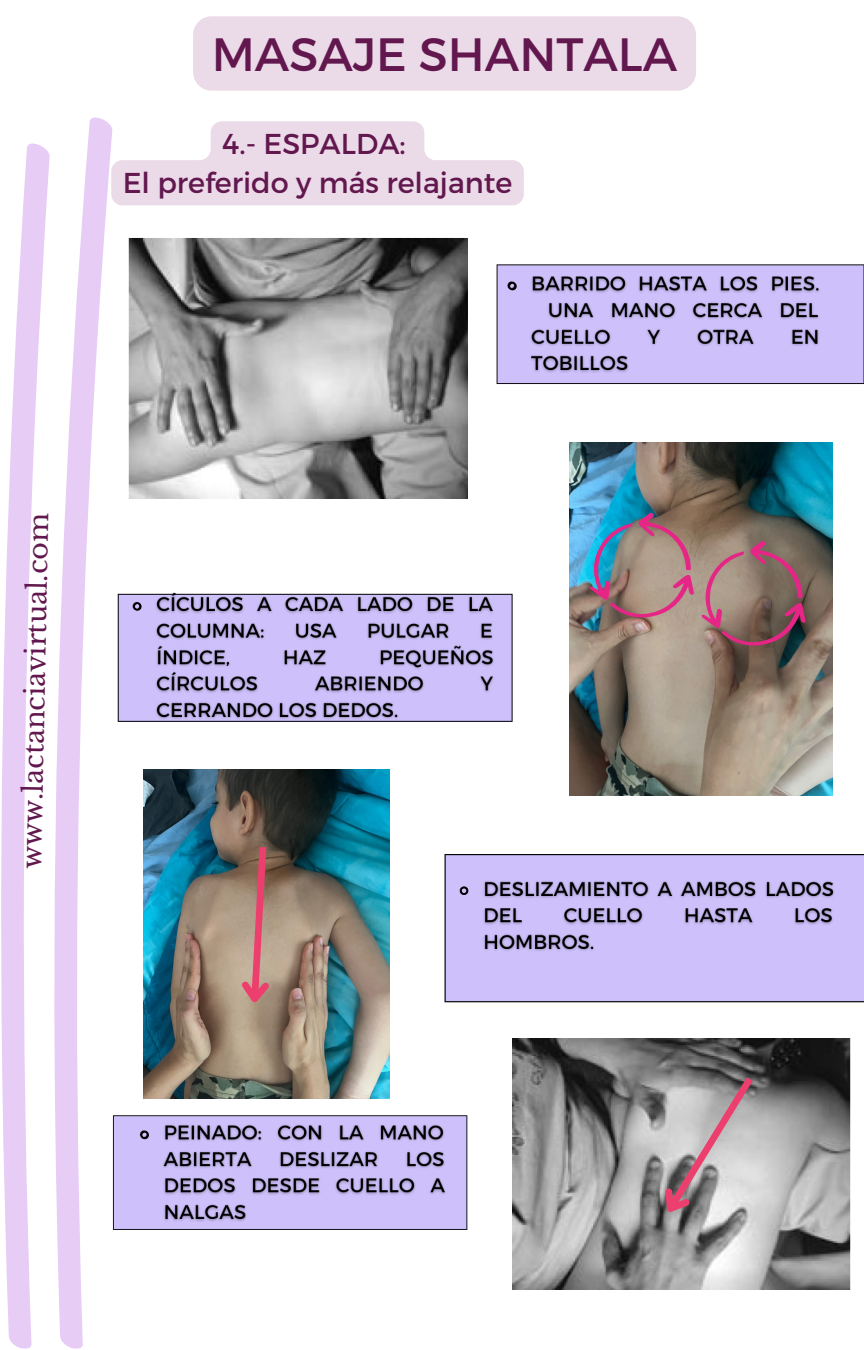
<style>
.page{position:relative;width:864px;height:1350px;background:#fff}
.page>*{position:absolute;margin:0;border:0;box-sizing:border-box;transform-origin:0 0}
.t1{font:46.8px "Montserrat";color:#62184f}
.t2{font:28.8px "Montserrat";color:#62184f}
.t3{font:27px "Libre Baskerville";color:#62184f}
</style>
<div class="page">
<svg style="left:54px;top:117px;width:59px;height:1232px"></svg>
<svg style="left:1px;top:143px;width:49px;height:1206px"></svg>
<svg style="left:118px;top:594px;width:395px;height:128px;background:#beb2e7"></svg>
<div style="left:445px;top:854px;width:419px;height:148px;background:#cec1fb"></div>
<svg style="left:497px;top:264px;width:367px;height:120px;background:#b9aee1"></svg>
<img style="left:506px;top:268px;width:319px;height:114px">
<img style="left:128px;top:238px;width:340px;height:260px">
<img style="left:513px;top:1038px;width:337px;height:252px">
<img style="left:570px;top:443px;width:263px;height:353px">
<img style="left:143px;top:769px;width:247px;height:329px">
<img style="left:590px;top:512px;width:104px;height:107px">
<img style="left:131px;top:592px;width:368px;height:130px">
<div style="left:193px;top:16px;width:503px;height:75px;background:#ebdae7;border-radius:19px"></div>
<img style="left:457px;top:872px;width:382px;height:88px">
<svg style="left:113px;top:1115px;width:354px;height:115px;background:#bbafe3"></svg>
<img style="left:138px;top:1117px;width:312px;height:113px">
<svg style="left:111px;top:121px;width:413px;height:84px"></svg>
<svg style="left:701px;top:541px;width:105px;height:106px;background:#906a6a"></svg>
<svg style="left:235px;top:840px;width:40px;height:171px;background:#af8076"></svg>
<svg style="left:648px;top:1070px;width:111px;height:158px;background:#aea2a5"></svg>
<p class="t1" style="left:212px;top:24px;width:467px">MASAJE SHANTALA</p>
<p class="t2" style="left:222px;top:125px;width:185px">4.- ESPALDA:</p>
<p class="t2" style="left:123px;top:164px;width:391px">El preferido y más relajante</p>
<p class="t3" style="left:16px;top:868px;width:357px;rotate:-89deg">www.lactanciavirtual.com</p>
</div>
